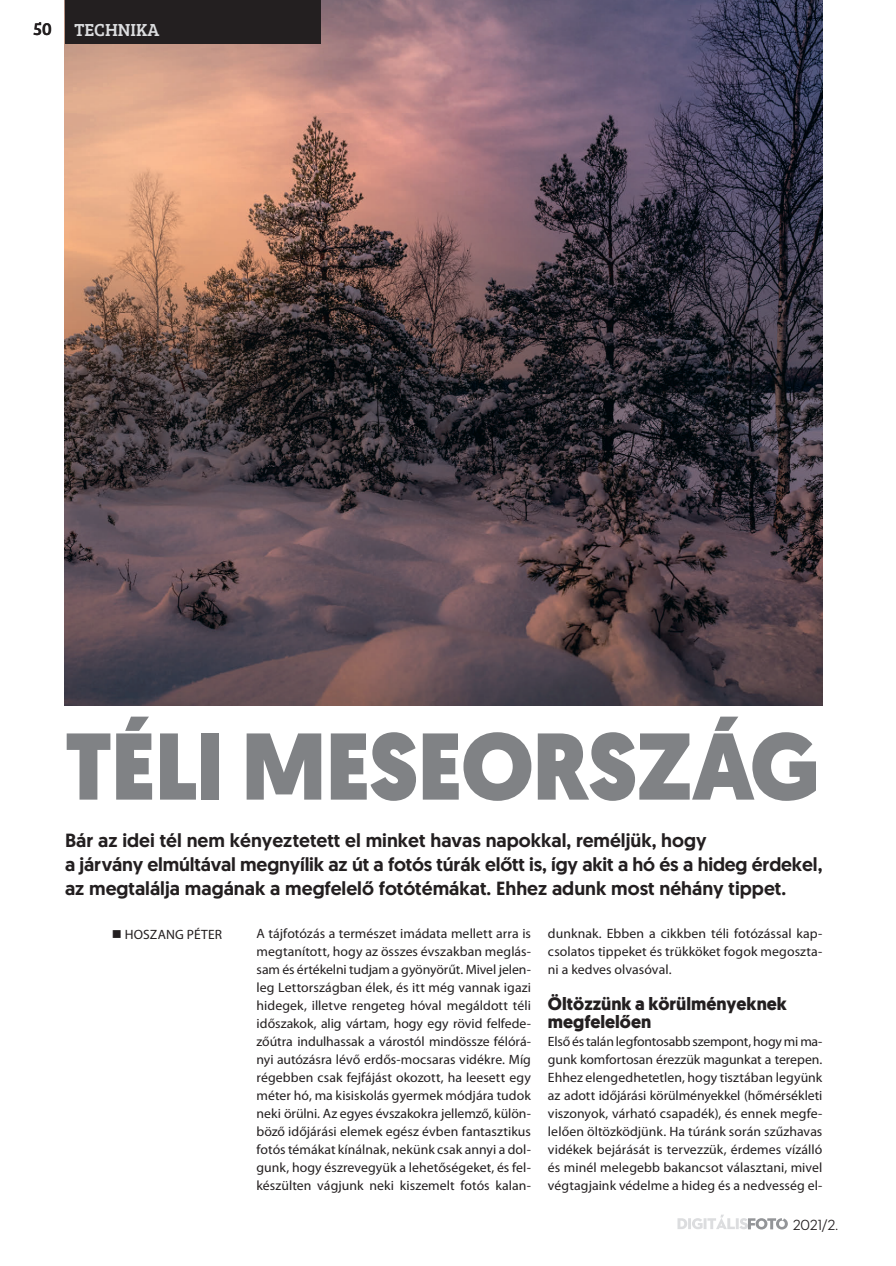
<style>
.page{position:relative;width:896px;height:1266px;background:#fff}
.page>*{position:absolute;margin:0;border:0;box-sizing:border-box;transform-origin:0 0}
.t1{font:900 94.5px "Geomanist";letter-spacing:-.01em;color:#808285;scale:.95 1}
.t2{font:500 19.05px/24px "Geomanist";color:#231f20}
.t3{font:700 18px/18px "Geomanist";color:#231f20}
.t4{font:18px "Bree Serif";color:#dcdddf}
.t5{font:500 15px "Neutraface 2 Display";color:#231f20}
.t6{font:13.5px/18px "Myriad Pro";letter-spacing:.005em;color:#231f20;text-align:justify}
.s1{color:#231f20}
</style>
<div class="page">
<svg style="left:677px;top:1214px;width:110px;height:15px"></svg>
<img style="left:65px;top:0;width:757px;height:705px">
<div style="left:65px;top:0;width:255px;height:44px;background:#231f20"></div>
<h3 class="t4" style="left:33px;top:16px;width:128px"><span class="s1">50</span> TECHNIKA</h3>
<h1 class="t1" style="left:65px;top:702px;width:795px">TÉLI MESEORSZÁG</h1>
<p class="t2" style="left:65px;top:828px;width:758px">Bár az idei tél nem kényeztetett el minket havas napokkal, reméljük, hogy<br>a járvány elmúltával megnyílik az út a fotós túrák előtt is, így akit a hó és a hideg érdekel, az megtalálja magának a megfelelő fotótémákat. Ehhez adunk most néhány tippet.</p>
<p class="t6" style="left:112px;top:925px;width:112px">■ HOSZANG PÉTER</p>
<p class="t6" style="left:256px;top:924px;width:276px">A tájfotózás a természet imádata mellett arra is megtanított, hogy az összes évszakban meglás&shy;sam és értékelni tudjam a gyönyörűt. Mivel jelen&shy;leg Lettországban élek, és itt még vannak igazi hidegek, illetve rengeteg hóval megáldott téli időszakok, alig vártam, hogy egy rövid felfede&shy;zőútra indulhassak a várostól mindössze félórá&shy;nyi autózásra lévő erdős-mocsaras vidékre. Míg régebben csak fejfájást okozott, ha leesett egy méter hó, ma kisiskolás gyermek módjára tudok neki örülni. Az egyes évszakokra jellemző, külön&shy;böző időjárási elemek egész évben fantasztikus fotós témákat kínálnak, nekünk csak annyi a dol&shy;gunk, hogy észrevegyük a lehetőségeket, és fel&shy;készülten vágjunk neki kiszemelt fotós kalan-</p>
<p class="t6" style="left:548px;top:924px;width:276px">dunknak. Ebben a cikkben téli fotózással kap&shy;csolatos tippeket és trükköket fogok megoszta&shy;ni a kedves olvasóval.</p>
<h3 class="t3" style="left:548px;top:994px;width:240px">Öltözzünk a körülményeknek megfelelően</h3>
<p class="t6" style="left:548px;top:1032px;width:276px">Első és talán legfontosabb szempont, hogy mi ma&shy;gunk komfortosan érezzük magunkat a terepen.<br>Ehhez elengedhetetlen, hogy tisztában legyünk az adott időjárási körülményekkel (hőmérsékleti viszonyok, várható csapadék), és ennek megfe&shy;lelően öltözködjünk. Ha túránk során szűzhavas vidékek bejárását is tervezzük, érdemes vízálló és minél melegebb bakancsot választani, mivel végtagjaink védelme a hideg és a nedvesség el-</p>
<p class="t5" style="left:792px;top:1216px;width:47px">2021/2.</p>
</div>
